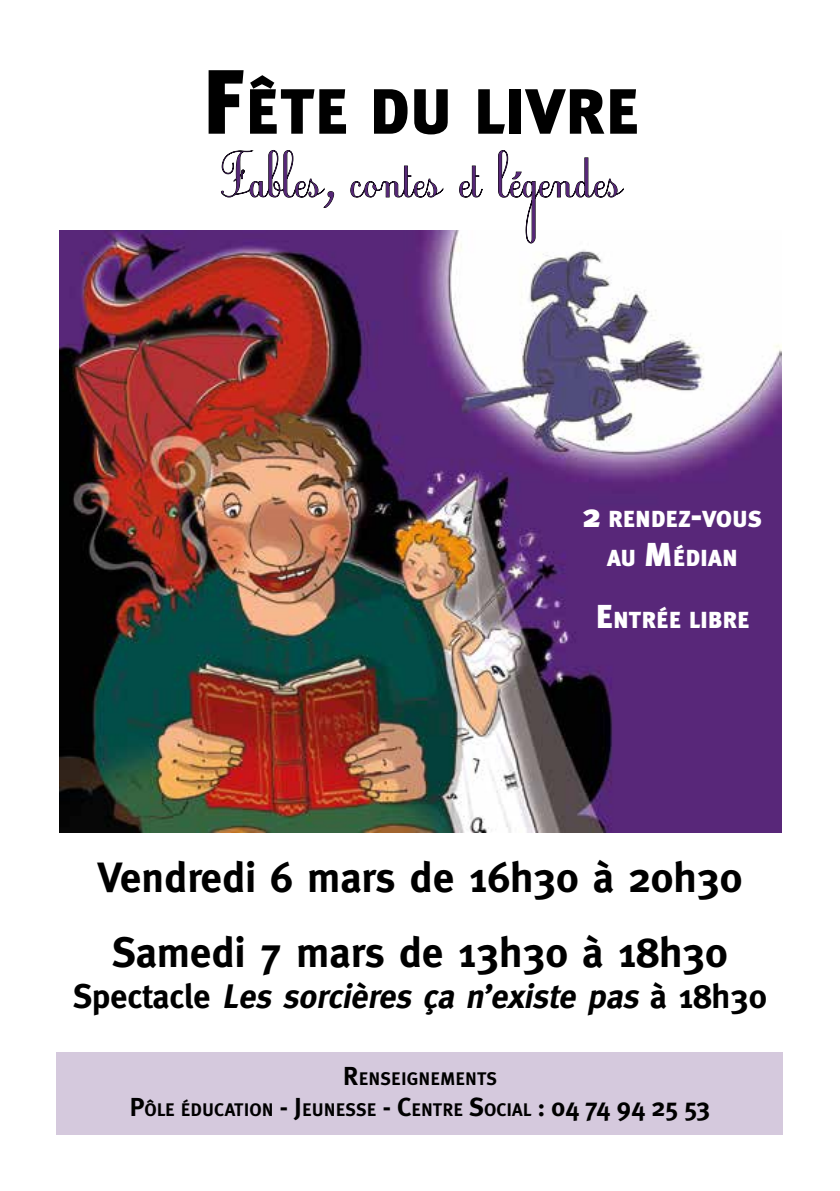
<style>
.page{position:relative;width:840px;height:1191px;background:#fff}
.page>*{position:absolute;margin:0;border:0;box-sizing:border-box;transform-origin:0 0}
.t1{font:900 63.8px "Meta Plus";color:#000}
.t2{font:62.6px "Ecolier";color:#562777}
.t3{font:700 42.4px/74.6px "Meta";color:#000;text-align:center}
.t4{font:italic 700 34px "Meta";color:#000}
.t5{font:900 23.2px/39.8px "Meta Plus";color:#fff;text-align:center}
.t6{font:700 19.4px "Meta";color:#000}
.t7{font:700 18.2px/31.2px "Meta Plus";color:#000;text-align:center}
.s1{font-size:91px}
.s2{font-size:33.2px}
.s3{font-style:normal}
.s4{font-size:26px}
</style>
<div class="page">
<div style="left:57px;top:1052px;width:725px;height:82px;background:#d5c9dd"></div>
<img style="left:59px;top:230px;width:722px;height:602px">
<svg style="left:221px;top:150px;width:113px;height:58px"></svg>
<svg style="left:350px;top:166px;width:93px;height:31px"></svg>
<svg style="left:459px;top:166px;width:23px;height:31px"></svg>
<svg style="left:498px;top:150px;width:125px;height:93px"></svg>
<h1 class="t1" style="left:201px;top:74px;width:439px"><span class="s1">F</span>ÊTE DU LIVRE</h1>
<h2 class="t2" style="left:221px;top:139px;width:403px">Fables, contes et légendes</h2>
<p class="t5" style="left:582px;top:498px;width:180px"><span class="s2">2</span> RENDEZ<span class="s2">-</span>VOUS<br>AU <span class="s2">M</span>ÉDIAN</p>
<p class="t5" style="left:595px;top:600px;width:155px"><span class="s2">E</span>NTRÉE LIBRE</p>
<h3 class="t3" style="left:97px;top:839px;width:646px">Vendredi 6 mars de 16h30 à 20h30<br>Samedi 7 mars de 13h30 à 18h30</h3>
<h3 class="t4" style="left:73px;top:976px;width:695px"><span class="s3">S p e c t a c l e</span> Les sorcières ça n’existe pas <span class="s3">à 1 8 h 3 0</span></h3>
<p class="t7" style="left:129px;top:1063px;width:582px"><span class="s4">R</span>ENSEIGNEMENTS<br><span class="s4">P</span>ÔLE ÉDUCATION <span class="s4">- J</span>EUNESSE <span class="s4">- C</span>ENTRE <span class="s4">S</span>OCIAL <span class="s4">: 04 74 94 25 53</span></p>
<p class="t6" style="left:454px;top:1088px;width:219px">www.st-quentin-fallavier.fr</p>
</div>
